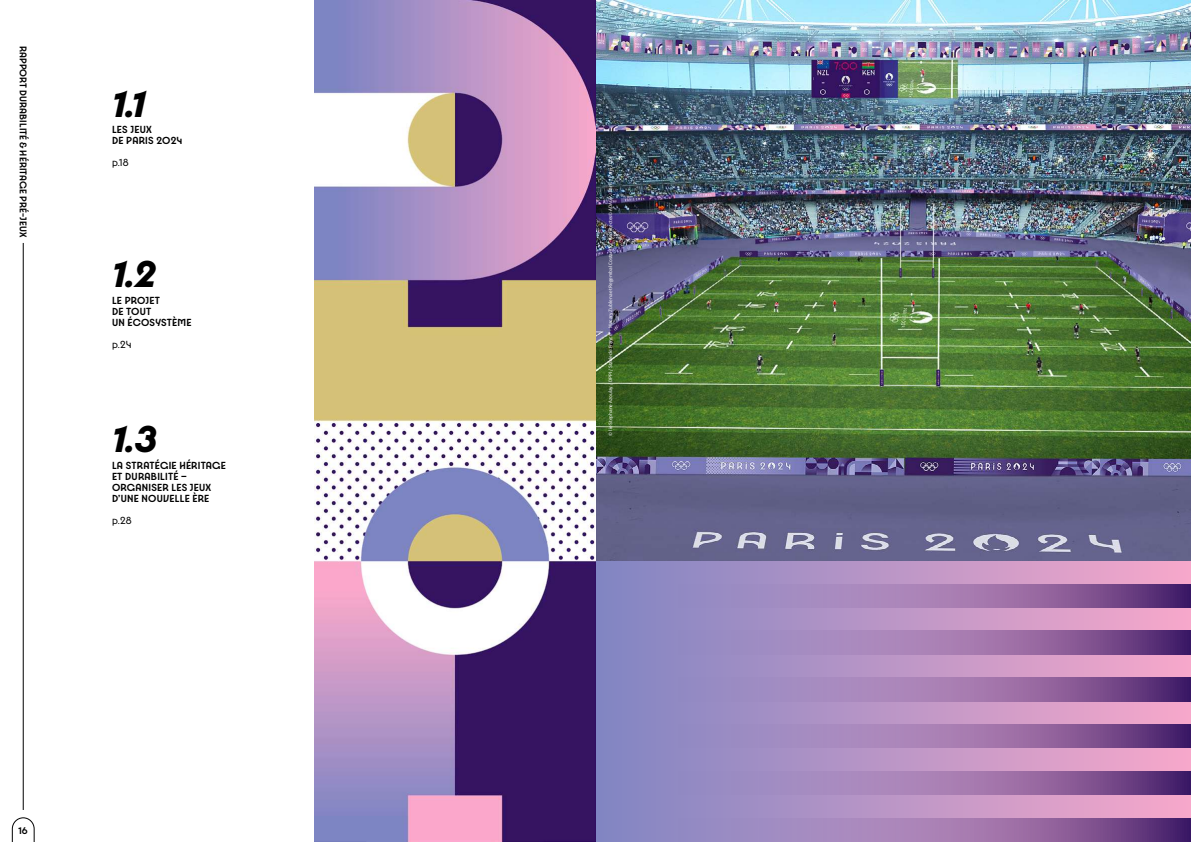
<style>
.page{position:relative;width:1191px;height:842px;background:#fff}
.page>*{position:absolute;margin:0;border:0;box-sizing:border-box;transform-origin:0 0}
.t1{font:italic 700 40px "Paris 2024";color:#000}
.t2{font:600 11px/11px "Paris 2024";letter-spacing:.02em;color:#000}
.t3{font:11px "Paris 2024";color:#000}
.t4{font:600 10.4px "Paris 2024";letter-spacing:.015em;color:#000}
.t5{font:5.2px "Source Sans Variable";color:#fff}
</style>
<div class="page">
<img style="left:596px;top:0;width:595px;height:561px">
<div style="left:595px;top:561px;width:596px;height:280px;background:linear-gradient(to right,#8286c3,#f2a4c8)"></div>
<svg style="left:595px;top:818px;width:596px;height:23px;background:#9173ad"></svg>
<svg style="left:595px;top:771px;width:596px;height:24px;background:#9174ad"></svg>
<svg style="left:595px;top:724px;width:596px;height:24px;background:#9174ad"></svg>
<svg style="left:595px;top:678px;width:596px;height:23px;background:#9173ad"></svg>
<svg style="left:595px;top:631px;width:596px;height:23px;background:#9173ad"></svg>
<svg style="left:595px;top:584px;width:596px;height:23px;background:#9173ad"></svg>
<img style="left:315px;top:0;width:280px;height:842px">
<svg style="left:12px;top:817px;width:23px;height:25px"></svg>
<hr style="left:23px;top:243px;width:1px;height:567px;background:#000">
<p class="t4" style="left:30px;top:46px;width:193px;rotate:90deg">RAPPORT DURABILITÉ &amp; HÉRITAGE PRÉ-JEUX</p>
<h1 class="t1" style="left:112px;top:78px;width:35px">1.1</h1>
<p class="t2" style="left:112px;top:124px;width:72px">LES JEUX<br>DE PARIS 2024</p>
<p class="t3" style="left:112px;top:156px;width:18px">p.18</p>
<h1 class="t1" style="left:112px;top:249px;width:45px">1.2</h1>
<p class="t2" style="left:112px;top:294px;width:81px">LE PROJET<br>DE TOUT<br>UN ÉCOSYSTÈME</p>
<p class="t3" style="left:112px;top:338px;width:21px">p.24</p>
<h1 class="t1" style="left:112px;top:414px;width:46px">1.3</h1>
<p class="t2" style="left:112px;top:459px;width:115px">LA STRATÉGIE HÉRITAGE<br>ET DURABILITÉ –<br>ORGANISER LES JEUX<br>D’UNE NOUVELLE ÈRE</p>
<p class="t3" style="left:112px;top:514px;width:21px">p.28</p>
<p class="t4" style="left:19px;top:824px;width:11px">16</p>
<p class="t5" style="left:607px;top:436px;width:281px;rotate:-90deg">© lie Stephane Azoulay / DPPI / Stade de France® - Macary Zublena et Regembal Costantini - Architectes© ADAGP - Paris / Paris 2024</p>
</div>
